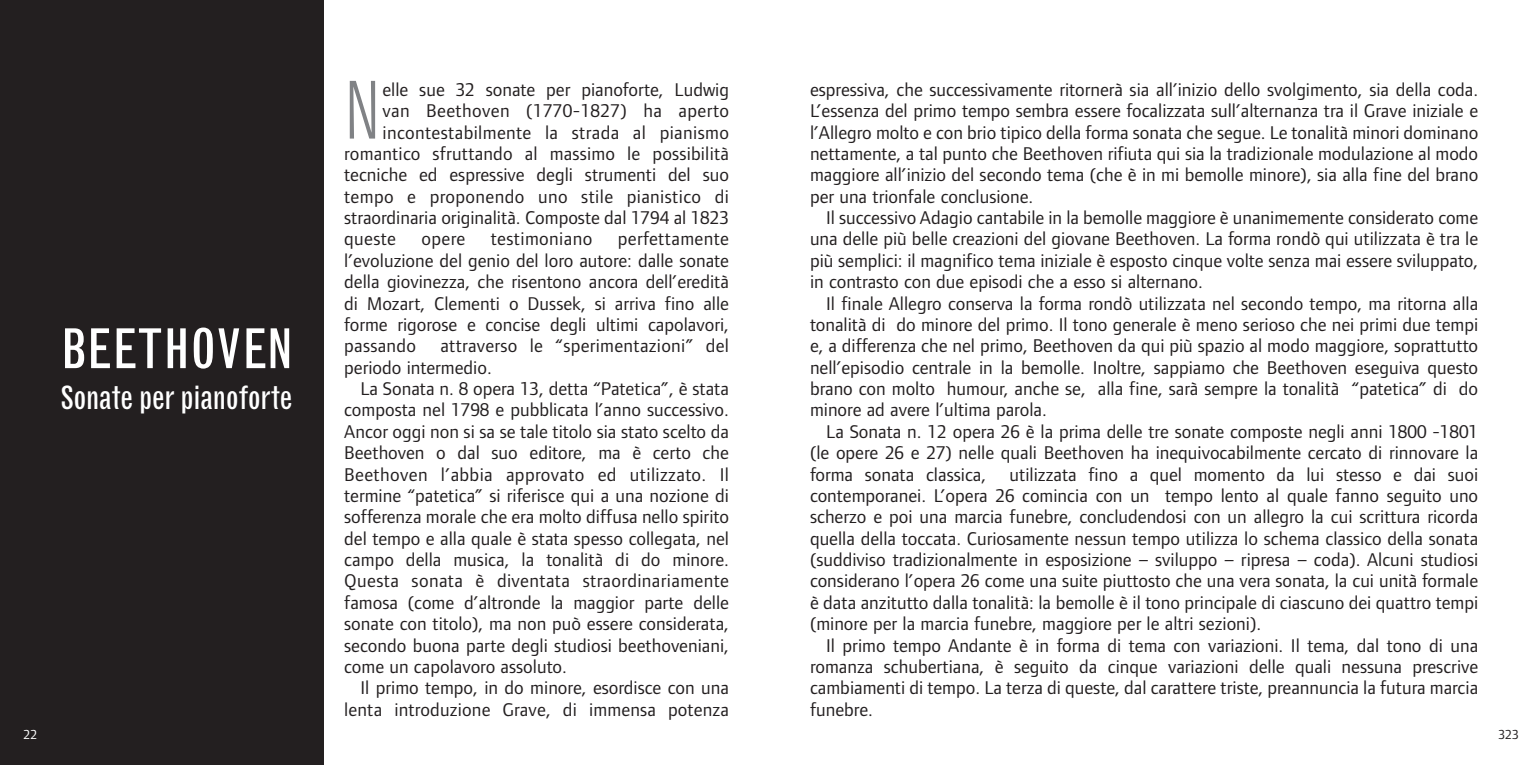
<style>
.page{position:relative;width:1539px;height:765px;background:#fff}
.page>*{position:absolute;margin:0;border:0;box-sizing:border-box;transform-origin:0 0}
.t1{font:300 condensed 77.85px "Grotesque";color:#808285}
.t2{font:condensed 54px "Grotesque";letter-spacing:.005em;color:#fff}
.t3{font:condensed 31.5px "Grotesque";letter-spacing:-.01em;color:#fff}
.t4{font:19.12px/21.4px "Foundry Form Sans";color:#231f20;text-align:justify}
.t5{font:19.12px "Foundry Form Sans";letter-spacing:.02em;color:#231f20}
.t6{font:13.5px "Foundry Form Sans";color:#231f20}
.t7{font:13.5px "Foundry Form Sans";color:#fff}
</style>
<div class="page">
<div style="left:0;top:0;width:324px;height:765px;background:#231f20"></div>
<h2 class="t2" style="left:61px;top:328px;width:233px">BEETHOVEN</h2>
<h3 class="t3" style="left:61px;top:385px;width:233px">Sonate per pianoforte</h3>
<h1 class="t1" style="left:344px;top:81px;width:38px">N</h1>
<p class="t4" style="left:382px;top:80px;width:348px">elle sue 32 sonate per pianoforte, Ludwig</p>
<p class="t5" style="left:382px;top:104px;width:348px">van Beethoven (1770-1827) ha aperto</p>
<p class="t5" style="left:382px;top:125px;width:348px">incontestabilmente la strada al pianismo</p>
<p class="t4" style="left:344px;top:144px;width:386px">romantico sfruttando al massimo le possibilità</p>
<p class="t4" style="left:344px;top:166px;width:386px">tecniche ed espressive degli strumenti del suo</p>
<p class="t5" style="left:344px;top:189px;width:386px">tempo e proponendo uno stile pianistico di</p>
<p class="t4" style="left:344px;top:208px;width:386px">straordinaria originalità. Composte dal 1794 al 1823</p>
<p class="t4" style="left:344px;top:230px;width:53px">queste</p>
<p class="t4" style="left:422px;top:230px;width:45px">opere</p>
<p class="t5" style="left:491px;top:232px;width:103px">testimoniano</p>
<p class="t4" style="left:344px;top:230px;width:386px;text-indent:274px">perfettamente l’evoluzione del genio del loro autore: dalle sonate della giovinezza, che risentono ancora dell’eredità di Mozart, Clementi o Dussek, si arriva fino alle forme rigorose e concise degli ultimi capolavori, passando</p>
<p class="t4" style="left:344px;top:337px;width:386px;text-indent:96px">attraverso le “sperimentazioni” del periodo intermedio.</p>
<p class="t4" style="left:344px;top:379px;width:386px;text-indent:16px">La Sonata n. 8 opera 13, detta “Patetica”, è stata composta nel 1798 e pubblicata l’anno successivo.<br>Ancor oggi non si sa se tale titolo sia stato scelto da Beethoven o dal suo editore, ma è certo che Beethoven l’abbia approvato ed utilizzato. Il termine “patetica” si riferisce qui a una nozione di sofferenza morale che era molto diffusa nello spirito del tempo e alla quale è stata spesso collegata, nel campo della musica, la tonalità di do minore.<br>Questa sonata è diventata straordinariamente famosa (come d’altronde la maggior parte delle sonate con titolo), ma non può essere considerata, secondo buona parte degli studiosi beethoveniani, come un capolavoro assoluto.</p>
<p class="t4" style="left:344px;top:679px;width:386px;text-align:right">Il primo tempo, in do minore, esordisce con una lenta introduzione Grave, di immensa potenza</p>
<p class="t4" style="left:810px;top:80px;width:670px">espressiva, che successivamente ritornerà sia all’inizio dello svolgimento, sia della coda.<br>L’essenza del primo tempo sembra essere focalizzata sull’alternanza tra il Grave iniziale e l’Allegro molto e con brio tipico della forma sonata che segue. Le tonalità minori dominano nettamente, a tal punto che Beethoven rifiuta qui sia la tradizionale modulazione al modo maggiore all’inizio del secondo tema (che è in mi bemolle minore), sia alla fine del brano per una trionfale conclusione.</p>
<p class="t4" style="left:810px;top:208px;width:670px;text-indent:16px">Il successivo Adagio cantabile in la bemolle maggiore è unanimemente considerato come una delle più belle creazioni del giovane Beethoven. La forma rondò qui utilizzata è tra le più semplici: il magnifico tema iniziale è esposto cinque volte senza mai essere sviluppato, in contrasto con due episodi che a esso si alternano.</p>
<p class="t4" style="left:810px;top:294px;width:670px;text-indent:16px">Il finale Allegro conserva la forma rondò utilizzata nel secondo tempo, ma ritorna alla tonalità di do minore del primo. Il tono generale è meno serioso che nei primi due tempi e, a differenza che nel primo, Beethoven da qui più spazio al modo maggiore, soprattutto nell’episodio centrale in la bemolle. Inoltre, sappiamo che Beethoven eseguiva questo brano con molto humour, anche se, alla fine, sarà sempre la tonalità “patetica” di do minore ad avere l’ultima parola.</p>
<p class="t4" style="left:810px;top:422px;width:670px;text-indent:16px">La Sonata n. 12 opera 26 è la prima delle tre sonate composte negli anni 1800 -1801 (le opere 26 e 27) nelle quali Beethoven ha inequivocabilmente cercato di rinnovare la forma sonata classica, utilizzata fino a quel momento da lui stesso e dai suoi contemporanei. L’opera 26 comincia con un tempo lento al quale fanno seguito uno scherzo e poi una marcia funebre, concludendosi con un allegro la cui scrittura ricorda quella della toccata. Curiosamente nessun tempo utilizza lo schema classico della sonata (suddiviso tradizionalmente in esposizione – sviluppo – ripresa – coda). Alcuni studiosi considerano l’opera 26 come una suite piuttosto che una vera sonata, la cui unità formale è data anzitutto dalla tonalità: la bemolle è il tono principale di ciascuno dei quattro tempi (minore per la marcia funebre, maggiore per le altri sezioni).</p>
<p class="t4" style="left:810px;top:636px;width:670px;text-indent:16px">Il primo tempo Andante è in forma di tema con variazioni. Il tema, dal tono di una romanza schubertiana, è seguito da cinque variazioni delle quali nessuna prescrive cambiamenti di tempo. La terza di queste, dal carattere triste, preannuncia la futura marcia funebre.</p>
<p class="t7" style="left:24px;top:730px;width:15px">22</p>
<p class="t6" style="left:1498px;top:730px;width:22px">323</p>
</div>
